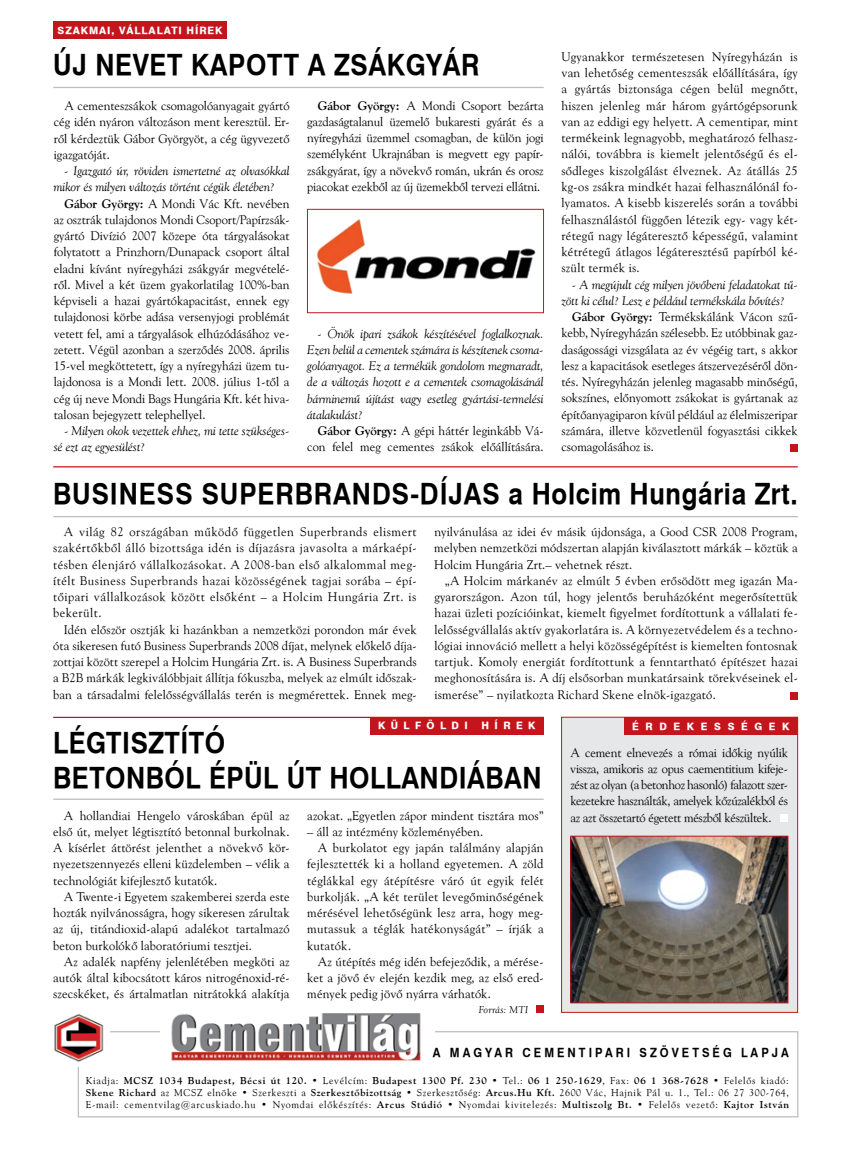
<style>
.page{position:relative;width:851px;height:1170px;background:#fff}
.page>*{position:absolute;margin:0;border:0;box-sizing:border-box;transform-origin:0 0}
.t1{font:28.75px/34.5px "H Swiss 721 BT Bold";letter-spacing:.025em;color:#000;scale:.9 1}
.t2{font:12.5px/16.2px "H Goudy Old Style BT";letter-spacing:.01em;color:#000;text-align:justify}
.t3{font:12.5px/16.2px "H Goudy Old Style BT Italic";color:#000}
.t4{font:12.5px "H Swiss 721 BT Bold";letter-spacing:.27em;color:#000;scale:.9 1}
.t5{font:10px/12px "H Goudy Old Style BT";letter-spacing:.07em;color:#000}
.t6{font:10px "H Goudy Old Style BT Bold";letter-spacing:.07em;color:#000}
.t7{font:10px "H Swiss 721 Heavy BT";letter-spacing:.09em;color:#fff}
.t8{font:10px "H Swiss 721 Heavy BT";letter-spacing:.54em;color:#fff}
.t9{font:10px "H Swiss 721 Heavy BT";letter-spacing:.66em;color:#fff}
.t10{font:10px "H Goudy Old Style BT Italic";letter-spacing:.02em;color:#000}
.s1{font-family:"H Goudy Old Style BT Bold"}
.s2{font-family:"H Goudy Old Style BT"}
</style>
<div class="page">
<div style="left:78px;top:1030px;width:720px;height:87px;border:1px solid #bcbdc0"></div>
<div style="left:160px;top:1012px;width:274px;height:49px;background:#fff"></div>
<img style="left:171px;top:1013px;width:250px;height:48px">
<div style="left:58px;top:1014px;width:52px;height:53px;background:#fff"></div>
<img style="left:54px;top:1014px;width:50px;height:48px">
<hr style="left:53px;top:716px;width:490px;height:2px;background:#c4151c">
<div style="left:53px;top:21px;width:174px;height:18px;background:#c4151c"></div>
<hr style="left:53px;top:798px;width:490px;height:1px;background:#bcbdc0">
<div style="left:561px;top:717px;width:236px;height:295px;background:#e6e7e8"></div>
<div style="left:561px;top:717px;width:236px;height:295px;border:1px solid #c4151c"></div>
<div style="left:624px;top:717px;width:173px;height:17px;background:#c4151c"></div>
<img style="left:572px;top:838px;width:214px;height:162px">
<div style="left:570px;top:836px;width:218px;height:166px;border:1px solid #c4151c"></div>
<div style="left:370px;top:716px;width:173px;height:18px;background:#c4151c"></div>
<hr style="left:53px;top:516px;width:744px;height:1px;background:#bcbdc0">
<hr style="left:53px;top:466px;width:744px;height:1px;background:#c4151c">
<hr style="left:53px;top:87px;width:490px;height:1px;background:#bcbdc0">
<img style="left:317px;top:219px;width:219px;height:75px">
<div style="left:307px;top:209px;width:236px;height:104px;border:1px solid #c4151c"></div>
<div style="left:790px;top:444px;width:7px;height:7px;background:#c4151c"></div>
<div style="left:790px;top:692px;width:7px;height:7px;background:#c4151c"></div>
<div style="left:536px;top:1005px;width:7px;height:7px;background:#c4151c"></div>
<div style="left:780px;top:814px;width:7px;height:7px;background:#fff"></div>
<p class="t7" style="left:58px;top:24px;width:166px">SZAKMAI, VÁLLALATI HÍREK</p>
<h1 class="t1" style="left:53px;top:47px;width:475px">ÚJ NEVET KAPOTT A ZSÁKGYÁR</h1>
<p class="t2" style="left:54px;top:97px;width:237px;text-indent:11px">A cementeszsákok csomagolóanyagait gyártó cég idén nyáron változáson ment keresztül. Er&shy;ről kérdeztük Gábor Györgyöt, a cég ügyvezető igazgatóját.</p>
<p class="t3" style="left:54px;top:162px;width:237px;text-indent:11px">- Igazgató úr, röviden ismertetné az olvasókkal mikor és milyen változás történt cégük életében?</p>
<p class="t2" style="left:54px;top:195px;width:237px;text-indent:11px"><span class="s1">Gábor György:</span> A Mondi Vác Kft. nevében az osztrák tulajdonos Mondi Csoport/Papírzsák&shy;gyártó Divízió 2007 közepe óta tárgyalásokat folytatott a Prinzhorn/Dunapack csoport által eladni kívánt nyíregyházi zsákgyár megvételé&shy;ről. Mivel a két üzem gyakorlatilag 100%-ban képviseli a hazai gyártókapacitást, ennek egy tulajdonosi körbe adása versenyjogi problémát vetett fel, ami a tárgyalások elhúzódásához ve&shy;zetett. Végül azonban a szerződés 2008. április 15-vel megköttetett, így a nyíregyházi üzem tu&shy;lajdonosa is a Mondi lett. 2008. július 1-től a cég új neve Mondi Bags Hungária Kft. két hiva&shy;talosan bejegyzett telephellyel.</p>
<p class="t3" style="left:54px;top:422px;width:237px;text-indent:11px">- Milyen okok vezettek ehhez, mi tette szükséges&shy;sé ezt az egyesülést?</p>
<p class="t2" style="left:307px;top:97px;width:238px;text-indent:11px"><span class="s1">Gábor György:</span> A Mondi Csoport bezárta gazdaságtalanul üzemelő bukaresti gyárát és a nyíregyházi üzemmel csomagban, de külön jogi személyként Ukrajnában is megvett egy papír&shy;zsákgyárat, így a növekvő román, ukrán és orosz piacokat ezekből az új üzemekből tervezi ellátni.</p>
<p class="t3" style="left:307px;top:325px;width:238px;text-align:justify;text-indent:11px">- Önök ipari zsákok készítésével foglalkoznak.<br>Ezen belül a cementek számára is készítenek csoma&shy;golóanyagot. Ez a termékük gondolom megmaradt, de a változás hozott e a cementek csomagolásánál bárminemű újítást vagy esetleg gyártási-termelési átalakulást?</p>
<p class="t2" style="left:307px;top:422px;width:238px;text-align:right"><span class="s1">Gábor György:</span> A gépi háttér leginkább Vá&shy;con felel meg cementes zsákok előállítására.</p>
<p class="t2" style="left:561px;top:48px;width:238px">Ugyanakkor természetesen Nyíregyházán is van lehetőség cementeszsák előállítására, így a gyártás biztonsága cégen belül megnőtt, hiszen jelenleg már három gyártógépsorunk van az eddigi egy helyett. A cementipar, mint termékeink legnagyobb, meghatározó felhasz&shy;nálói, továbbra is kiemelt jelentőségű és el&shy;sődleges kiszolgálást élveznek. Az átállás 25 kg-os zsákra mindkét hazai felhasználónál fo&shy;lyamatos. A kisebb kiszerelés során a további felhasználástól függően létezik egy- vagy két&shy;rétegű nagy légáteresztő képességű, valamint kétrétegű átlagos légáteresztésű papírból ké&shy;szült termék is.</p>
<p class="t3" style="left:561px;top:276px;width:238px;text-indent:11px">- A megújult cég milyen jövőbeni feladatokat tű&shy;zött ki célul? Lesz e például termékskála bővítés?</p>
<p class="t2" style="left:561px;top:308px;width:238px;text-indent:11px"><span class="s1">Gábor György:</span> Termékskálánk Vácon szű&shy;kebb, Nyíregyházán szélesebb. Ez utóbbinak gaz&shy;daságossági vizsgálata az év végéig tart, s akkor lesz a kapacitások esetleges átszervezéséről dön&shy;tés. Nyíregyházán jelenleg magasabb minőségű, sokszínes, előnyomott zsákokat is gyártanak az építőanyagiparon kívül például az élelmiszeripar számára, illetve közvetlenül fogyasztási cikkek csomagolásához is.</p>
<h1 class="t1" style="left:53px;top:476px;width:828px">BUSINESS SUPERBRANDS-DÍJAS A HOLCIM HUNGÁRIA ZRT.</h1>
<p class="t2" style="left:434px;top:523px;width:365px">nyilvánulása az idei év másik újdonsága, a Good CSR 2008 Program, melyben nemzetközi módszertan alapján kiválasztott márkák – köztük a Holcim Hungária Zrt.– vehetnek részt.</p>
<p class="t2" style="left:434px;top:572px;width:365px;text-indent:11px">„A Holcim márkanév az elmúlt 5 évben erősödött meg igazán Ma&shy;gyarországon. Azon túl, hogy jelentős beruházóként megerősítettük hazai üzleti pozícióinkat, kiemelt figyelmet fordítottunk a vállalati fe&shy;lelősségvállalás aktív gyakorlatára is. A környezetvédelem és a techno&shy;lógiai innováció mellett a helyi közösségépítést is kiemelten fontosnak tartjuk. Komoly energiát fordítottunk a fenntartható építészet hazai meghonosítására is. A díj elsősorban munkatársaink törekvéseinek el&shy;ismerése” – nyilatkozta Richard Skene elnök-igazgató.</p>
<p class="t2" style="left:53px;top:523px;width:365px;text-indent:11px">A világ 82 országában működő független Superbrands elismert szakértőkből álló bizottsága idén is díjazásra javasolta a márkaépí&shy;tésben élenjáró vállalkozásokat. A 2008-ban első alkalommal meg&shy;ítélt Business Superbrands hazai közösségének tagjai sorába – épí&shy;tőipari vállalkozások között elsőként – a Holcim Hungária Zrt. is bekerült.</p>
<p class="t2" style="left:53px;top:621px;width:365px;text-indent:11px">Idén először osztják ki hazánkban a nemzetközi porondon már évek óta sikeresen futó Business Superbrands 2008 díjat, melynek előkelő díja&shy;zottjai között szerepel a Holcim Hungária Zrt. is. A Business Superbrands a B2B márkák legkiválóbbjait állítja fókuszba, melyek az elmúlt időszak&shy;ban a társadalmi felelősségvállalás terén is megmérettek. Ennek meg-</p>
<p class="t8" style="left:378px;top:719px;width:91px">KÜLFÖLDI</p>
<p class="t8" style="left:481px;top:719px;width:55px">HÍREK</p>
<h1 class="t1" style="left:53px;top:725px;width:544px">LÉGTISZTÍTÓ<br>BETONBÓL ÉPÜL ÚT HOLLANDIÁBAN</h1>
<p class="t2" style="left:53px;top:806px;width:238px;text-indent:11px">A hollandiai Hengelo városkában épül az első út, melyet légtisztító betonnal burkolnak.<br>A kísérlet áttörést jelenthet a növekvő kör&shy;nyezetszennyezés elleni küzdelemben – vélik a technológiát kifejlesztő kutatók.</p>
<p class="t2" style="left:53px;top:888px;width:238px;text-indent:11px">A Twente-i Egyetem szakemberei szerda este hozták nyilvánosságra, hogy sikeresen zárultak az új, titándioxid-alapú adalékot tartalmazó beton burkolókő laboratóriumi tesztjei.</p>
<p class="t2" style="left:53px;top:953px;width:238px;text-indent:11px">Az adalék napfény jelenlétében megköti az autók által kibocsátott káros nitrogénoxid-ré&shy;szecskéket, és ártalmatlan nitrátokká alakítja</p>
<p class="t2" style="left:307px;top:806px;width:238px">azokat. „Egyetlen zápor mindent tisztára mos”</p>
<p class="t2" style="left:307px;top:823px;width:177px">– áll az intézmény közleményében.</p>
<p class="t2" style="left:318px;top:839px;width:227px">A burkolatot egy japán találmány alapján</p>
<p class="t2" style="left:307px;top:855px;width:238px">fejlesztették ki a holland egyetemen. A zöld</p>
<p class="t2" style="left:307px;top:871px;width:238px">téglákkal egy átépítésre váró út egyik felét</p>
<p class="t2" style="left:307px;top:888px;width:238px">burkolják. „A két terület levegőminőségének</p>
<p class="t2" style="left:307px;top:904px;width:238px">mérésével lehetőségünk lesz arra, hogy meg-</p>
<p class="t2" style="left:307px;top:920px;width:238px">mutassuk a téglák hatékonyságát” – írják a</p>
<p class="t2" style="left:307px;top:936px;width:45px">kutatók.</p>
<p class="t2" style="left:318px;top:953px;width:227px">Az útépítés még idén befejeződik, a mérése-</p>
<p class="t2" style="left:307px;top:969px;width:238px">ket a jövő év elején kezdik meg, az első ered-</p>
<p class="t2" style="left:307px;top:985px;width:185px">mények pedig jövő nyárra várhatók.</p>
<p class="t10" style="left:478px;top:1002px;width:51px">Forrás: MTI</p>
<p class="t9" style="left:632px;top:720px;width:159px">ÉRDEKESSÉGEK</p>
<p class="t2" style="left:570px;top:744px;width:219px">A cement elnevezés a római időkig nyúlik vissza, amikoris az opus caementitium kifeje&shy;zést az olyan (a betonhoz hasonló) falazott szer&shy;kezetekre használták, amelyek kőzúzalékból és az azt összetartó égetett mészből készültek.</p>
<p class="t4" style="left:433px;top:1044px;width:397px">A MAGYAR CEMENTIPARI SZÖVETSÉG LAPJA</p>
<p class="t6" style="left:86px;top:1074px;width:704px"><span class="s2">Kiadja:</span> MCSZ 1034 Budapest, Bécsi út 120. <span class="s2">• Levélcím:</span> Budapest 1300 Pf. 230 <span class="s2">• Tel.:</span> 06 1 250-1629<span class="s2">, Fax:</span> 06 1 368-7628 <span class="s2">• Felelős kiadó:</span></p>
<p class="t5" style="left:86px;top:1085px;width:704px"><span class="s1">Skene Richard</span> az MCSZ elnöke • Szerkeszti a <span class="s1">Szerkesztőbizottság</span> • Szerkesztőség: <span class="s1">Arcus.Hu Kft.</span> 2600 Vác, Hajnik Pál u. 1., Tel.: 06 27 300-764,<br>E-mail: cementvilag@arcuskiado.hu • Nyomdai előkészítés: <span class="s1">Arcus Stúdió</span> • Nyomdai kivitelezés: <span class="s1">Multiszolg Bt.</span> • Felelős vezető: <span class="s1">Kajtor István</span></p>
</div>
